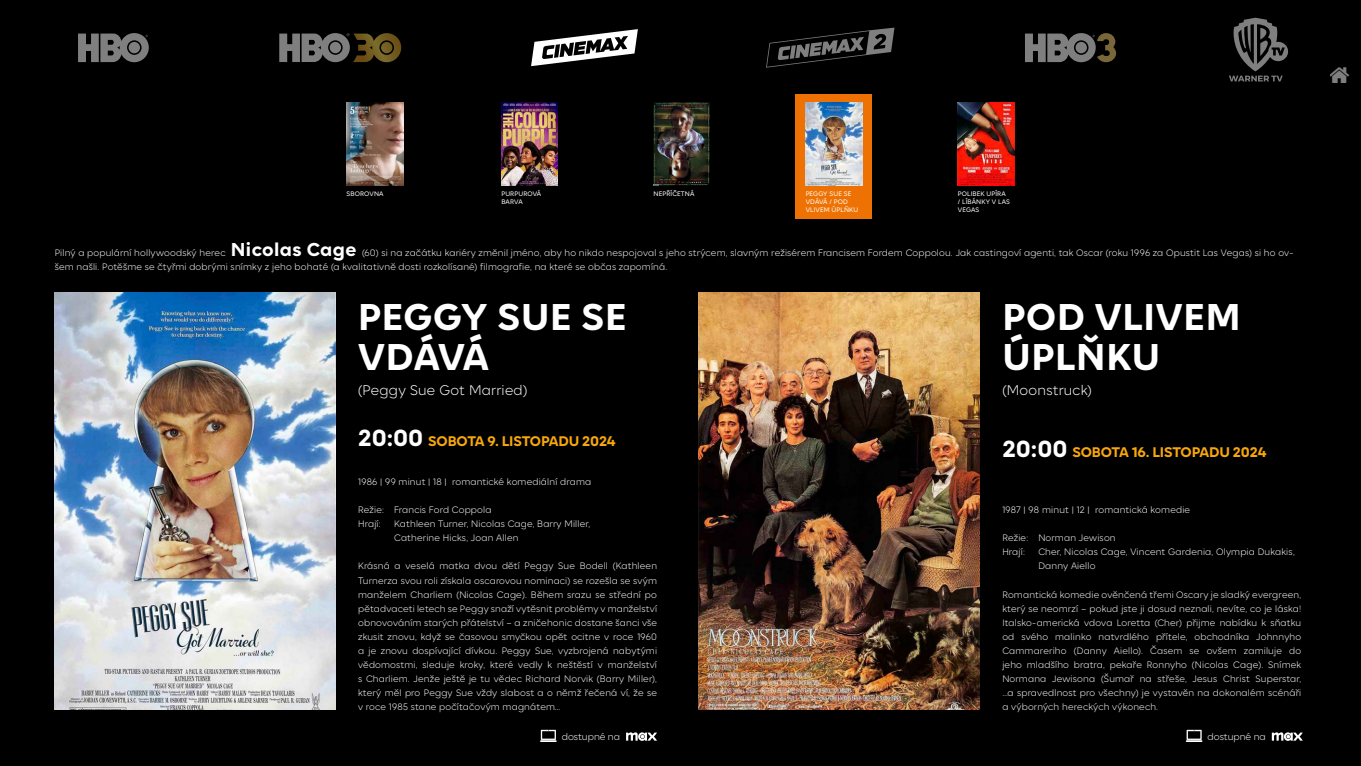
<style>
.page{position:relative;width:1361px;height:766px;background:#fff}
.page>*{position:absolute;margin:0;border:0;box-sizing:border-box;transform-origin:0 0}
.t1{font:700 40px/40px "Max Sans";letter-spacing:.02em;color:#fff}
.t2{font:700 15px "Max Sans";letter-spacing:-.01em;color:#f7a70a}
.t3{font:300 15px "Max Sans";letter-spacing:.02em;color:#fff}
.t4{font:300 10.3px "Max Sans";color:#fff}
.t5{font:300 10px/14px "Max Sans";letter-spacing:.02em;color:#fff}
.t6{font:7px/8.4px "Max Sans";letter-spacing:.02em;color:#fff}
.s1{font-weight:700;font-size:20px}
.s2{font-size:25px;color:#fff}
</style>
<div class="page">
<div style="left:0;top:0;width:1361px;height:765px;background:#000"></div>
<svg style="left:766px;top:28px;width:128px;height:40px"></svg>
<svg style="left:1025px;top:33px;width:91px;height:29px"></svg>
<svg style="left:531px;top:29px;width:107px;height:37px"></svg>
<svg style="left:78px;top:33px;width:71px;height:29px"></svg>
<svg style="left:1229px;top:18px;width:59px;height:63px"></svg>
<svg style="left:279px;top:33px;width:122px;height:29px"></svg>
<div style="left:795px;top:94px;width:77px;height:125px;background:#ee7203"></div>
<img style="left:347px;top:102px;width:56px;height:84px">
<img style="left:501px;top:102px;width:57px;height:84px">
<img style="left:653px;top:102px;width:57px;height:84px">
<img style="left:806px;top:102px;width:56px;height:84px">
<img style="left:958px;top:102px;width:56px;height:84px">
<img style="left:55px;top:293px;width:281px;height:416px">
<img style="left:699px;top:293px;width:281px;height:416px">
<svg style="left:1186px;top:729px;width:16px;height:12px"></svg>
<svg style="left:1271px;top:732px;width:31px;height:8px"></svg>
<svg style="left:540px;top:729px;width:17px;height:12px"></svg>
<svg style="left:626px;top:732px;width:31px;height:8px"></svg>
<p class="t6" style="left:347px;top:188px;width:39px">SBOROVNA</p>
<p class="t6" style="left:501px;top:188px;width:41px">PURPUROVÁ<br>BARVA</p>
<p class="t6" style="left:653px;top:188px;width:42px">NEPŘÍČETNÁ</p>
<p class="t6" style="left:806px;top:188px;width:54px">PEGGY SUE SE<br>VDÁVÁ / POD<br>VLIVEM ÚPLŇKU</p>
<p class="t6" style="left:958px;top:188px;width:54px">POLIBEK UPÍRA<br>/ LÍBÁNKY V LAS<br>VEGAS</p>
<p class="t5" style="left:55px;top:245px;width:1240px">Pilný a populární hollywoodský herec <span class="s1">Nicolas Cage</span> (60) si na začátku kariéry změnil jméno, aby ho nikdo nespojoval s jeho strýcem, slavným režisérem Francisem Fordem Coppolou. Jak castingoví agenti, tak Oscar (roku 1996 za Opustit Las Vegas) si ho ov&shy;šem našli. Potěšme se čtyřmi dobrými snímky z jeho bohaté (a kvalitativně dosti rozkolísané) filmografie, na které se občas zapomíná.</p>
<h1 class="t1" style="left:358px;top:293px;width:270px">PEGGY SUE SE<br>VDÁVÁ</h1>
<h2 class="t3" style="left:358px;top:379px;width:171px">(Peggy Sue Got Married)</h2>
<h2 class="t2" style="left:358px;top:429px;width:259px"><span class="s2">20:00</span> SOBOTA 9. LISTOPADU 2024</h2>
<p class="t5" style="left:358px;top:474px;width:235px">1986 | 99 minut | 18 | romantické komediální drama</p>
<p class="t5" style="left:358px;top:502px;width:135px">Režie: Francis Ford Coppola<br>Hrají:</p>
<p class="t5" style="left:394px;top:516px;width:197px">Kathleen Turner, Nicolas Cage, Barry Miller,<br>Catherine Hicks, Joan Allen</p>
<p class="t5" style="left:358px;top:558px;width:300px;text-align:justify">Krásná a veselá matka dvou dětí Peggy Sue Bodell (Kathleen Turnerza svou roli získala oscarovou nominaci) se rozešla se svým manželem Charliem (Nicolas Cage). Během srazu se střední po pětadvaceti letech se Peggy snaží vytěsnit problémy v manželství obnovováním starých přátelství – a zničehonic dostane šanci vše zkusit znovu, když se časovou smyčkou opět ocitne v roce 1960 a je znovu dospívající dívkou. Peggy Sue, vyzbrojená nabytými vědomostmi, sleduje kroky, které vedly k neštěstí v manželství s Charliem. Jenže ještě je tu vědec Richard Norvik (Barry Miller), který měl pro Peggy Sue vždy slabost a o němž řečená ví, že se v roce 1985 stane počítačovým magnátem…</p>
<h1 class="t1" style="left:1002px;top:293px;width:240px">POD VLIVEM<br>ÚPLŇKU</h1>
<h2 class="t3" style="left:1002px;top:379px;width:91px">(Moonstruck)</h2>
<h2 class="t2" style="left:1002px;top:440px;width:266px"><span class="s2">20:00</span> SOBOTA 16. LISTOPADU 2024</h2>
<p class="t5" style="left:1002px;top:502px;width:189px">1987 | 98 minut | 12 | romantická komedie</p>
<p class="t5" style="left:1002px;top:530px;width:115px">Režie: Norman Jewison<br>Hrají:</p>
<p class="t5" style="left:1038px;top:544px;width:258px">Cher, Nicolas Cage, Vincent Gardenia, Olympia Dukakis,<br>Danny Aiello</p>
<p class="t5" style="left:1002px;top:586px;width:300px;text-align:justify">Romantická komedie ověnčená třemi Oscary je sladký evergreen, který se neomrzí – pokud jste ji dosud neznali, nevíte, co je láska!<br>Italsko-americká vdova Loretta (Cher) přijme nabídku k sňatku od svého malinko natvrdlého přítele, obchodníka Johnnyho Cammareriho (Danny Aiello). Časem se ovšem zamiluje do jeho mladšího bratra, pekaře Ronnyho (Nicolas Cage). Snímek Normana Jewisona (Šumař na střeše, Jesus Christ Superstar, …a spravedlnost pro všechny) je vystavěn na dokonalém scénáři a výborných hereckých výkonech.</p>
<p class="t4" style="left:562px;top:728px;width:60px">dostupné na</p>
<p class="t4" style="left:1207px;top:728px;width:60px">dostupné na</p>
</div>
